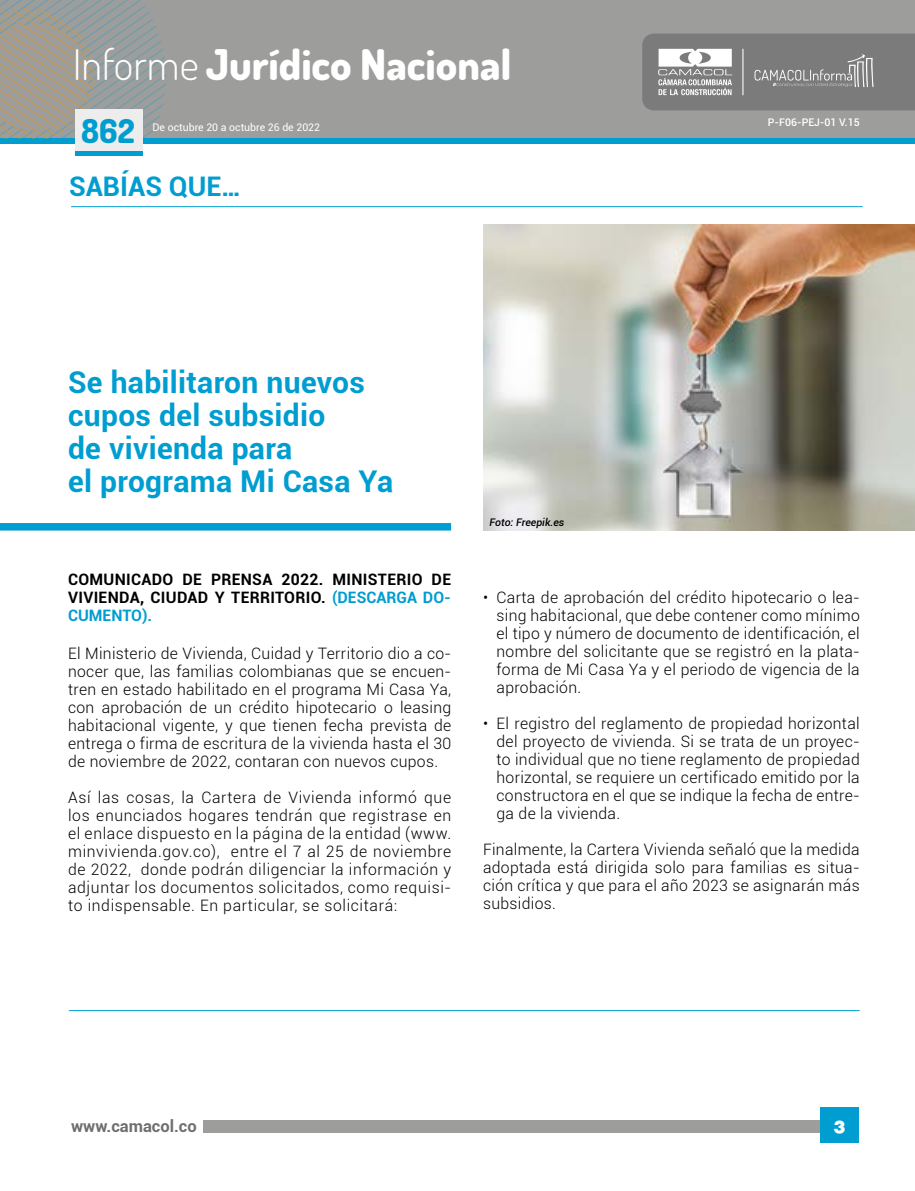
<style>
.page{position:relative;width:915px;height:1191px;background:#fff}
.page>*{position:absolute;margin:0;border:0;box-sizing:border-box;transform-origin:0 0}
.t1{font:800 42.3px "Dosis";color:#fff}
.t2{font:800 33px "Dosis";color:#009dd1}
.t3{font:700 30px/33px "Roboto";letter-spacing:.01em;color:#009dd1}
.t4{font:700 27px "Roboto";color:#009dd1}
.t5{font:900 19.5px "Helvetica";color:#fff}
.t6{font:700 16.5px "Roboto";color:#706f6f}
.t7{font:300 15.75px/18px "Roboto";letter-spacing:.02em;color:#000;text-align:justify}
.t8{font:700 15.75px/18px "Roboto";letter-spacing:.02em;color:#000;text-align:justify}
.t9{font:10.5px "Roboto";color:#fff}
.t10{font:500 10.5px "Roboto";color:#fff}
.t11{font:italic 500 10.5px "Roboto";color:#000}
.s1{font-weight:300}
.s2{color:#009dd1}
</style>
<div class="page">
<div style="left:819px;top:1107px;width:39px;height:36px;background:#009dd1"></div>
<div style="left:0;top:0;width:914px;height:138px;background:#9d9d9c"></div>
<div style="left:0;top:138px;width:914px;height:6px;background:#009dd1"></div>
<svg style="left:0;top:0;width:167px;height:138px"></svg>
<svg style="left:642px;top:34px;width:272px;height:76px"></svg>
<hr style="left:742px;top:49px;width:1px;height:46px;background:#fff">
<div style="left:75px;top:151px;width:67px;height:5px;background:#009dd1"></div>
<div style="left:75px;top:110px;width:67px;height:41px;background:#ededed"></div>
<div style="left:203px;top:1120px;width:616px;height:12px;background:#9d9d9c"></div>
<hr style="left:69px;top:1010px;width:790px;height:1px;background:#009dd1">
<div style="left:0;top:523px;width:451px;height:7px;background:#009dd1"></div>
<img style="left:483px;top:224px;width:431px;height:306px">
<hr style="left:71px;top:206px;width:791px;height:1px;background:#009dd1">
<h1 class="t1" style="left:73px;top:38px;width:440px"><span class="s1">Informe</span> Jurídico Nacional</h1>
<h2 class="t2" style="left:81px;top:110px;width:55px">862</h2>
<p class="t9" style="left:152px;top:120px;width:169px">De octubre 20 a octubre 26 de 2022</p>
<h3 class="t4" style="left:69px;top:167px;width:174px">SABÍAS QUE…</h3>
<h3 class="t3" style="left:68px;top:364px;width:326px">Se habilitaron nuevos cupos del subsidio<br>de vivienda para<br>el programa Mi Casa Ya</h3>
<p class="t11" style="left:489px;top:515px;width:76px">Foto: Freepik.es</p>
<p class="t10" style="left:767px;top:115px;width:93px">P-F06-PEJ-01 V.15</p>
<p class="t8" style="left:68px;top:570px;width:384px">COMUNICADO DE PRENSA 2022. MINISTERIO DE VIVIENDA, CIUDAD Y TERRITORIO. <span class="s2">(DESCARGA DO-CUMENTO).</span></p>
<p class="t7" style="left:68px;top:643px;width:384px">El Ministerio de Vivienda, Cuidad y Territorio dio a co&shy;nocer que, las familias colombianas que se encuen&shy;tren en estado habilitado en el programa Mi Casa Ya, con aprobación de un crédito hipotecario o leasing habitacional vigente, y que tienen fecha prevista de entrega o firma de escritura de la vivienda hasta el 30 de noviembre de 2022, contaran con nuevos cupos.</p>
<p class="t7" style="left:68px;top:787px;width:384px">Así las cosas, la Cartera de Vivienda informó que los enunciados hogares tendrán que registrase en el enlace dispuesto en la página de la entidad (www. minvivienda.gov.co), entre el 7 al 25 de noviembre de 2022, donde podrán diligenciar la información y adjuntar los documentos solicitados, como requisi&shy;to indispensable. En particular, se solicitará:</p>
<p class="t7" style="left:496px;top:588px;width:364px;text-indent:-13px">• Carta de aprobación del crédito hipotecario o lea&shy;sing habitacional, que debe contener como mínimo el tipo y número de documento de identificación, el nombre del solicitante que se registró en la plata&shy;forma de Mi Casa Ya y el periodo de vigencia de la aprobación.</p>
<p class="t7" style="left:496px;top:714px;width:365px;text-indent:-13px">• El registro del reglamento de propiedad horizontal del proyecto de vivienda. Si se trata de un proyec&shy;to individual que no tiene reglamento de propiedad horizontal, se requiere un certificado emitido por la constructora en el que se indique la fecha de entre&shy;ga de la vivienda.</p>
<p class="t7" style="left:483px;top:840px;width:378px">Finalmente, la Cartera Vivienda señaló que la medida adoptada está dirigida solo para familias es situa&shy;ción crítica y que para el año 2023 se asignarán más subsidios.</p>
<p class="t6" style="left:71px;top:1114px;width:127px">www.camacol.co</p>
<p class="t5" style="left:833px;top:1119px;width:13px">3</p>
</div>
